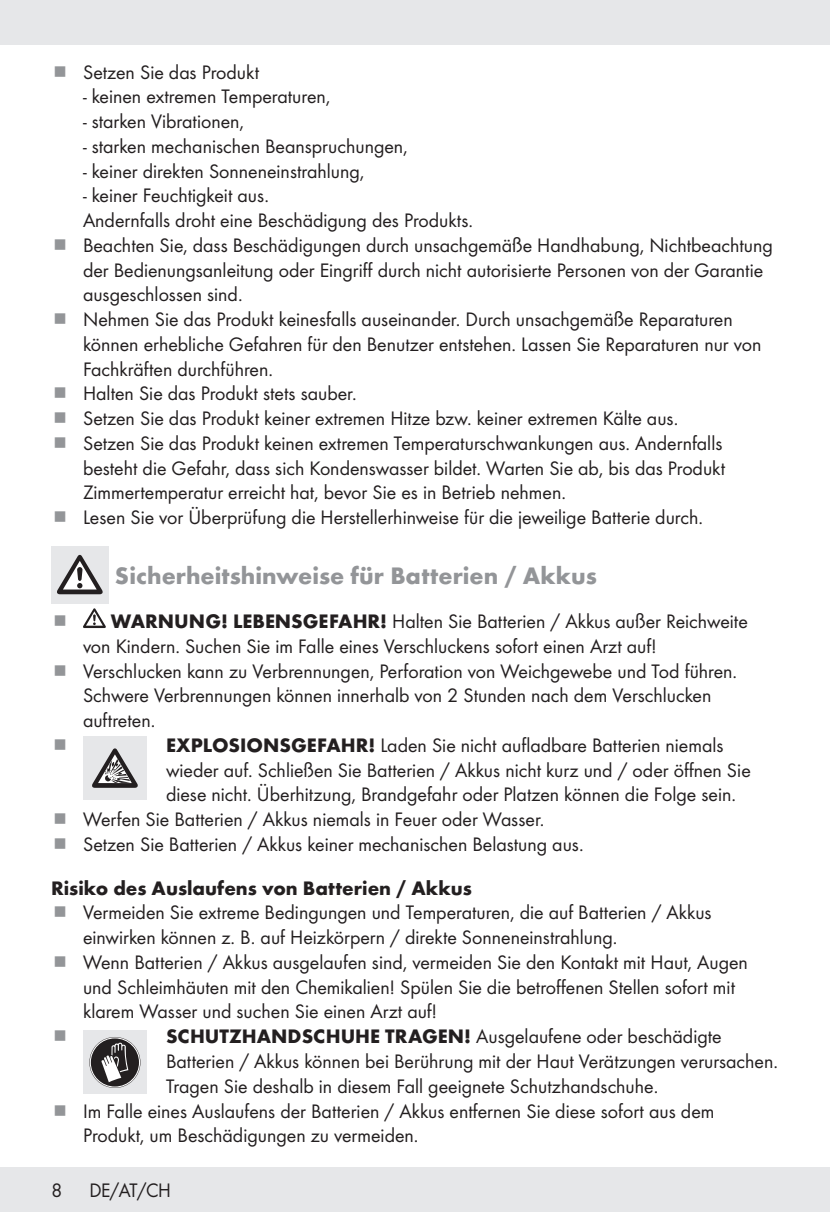
<style>
.page{position:relative;width:830px;height:1212px;background:#fff}
.page>*{position:absolute;margin:0;border:0;box-sizing:border-box;transform-origin:0 0}
.Headline-02{font:700 24.75px "Futura";color:#939598}
.t1{font:20.25px/24.8px "Futura Boo";color:#231f20}
.Headline-03_SB{font:700 20.25px "Futura";color:#231f20}
.s1{font-family:"Futura";font-weight:700}
</style>
<div class="page">
<div style="left:0;top:1167px;width:829px;height:45px;background:#e6e7e9"></div>
<div style="left:0;top:0;width:829px;height:45px;background:#e6e7e9"></div>
<div style="left:51px;top:546px;width:57px;height:57px;background:#e6e7e9"></div>
<svg style="left:57px;top:555px;width:46px;height:39px"></svg>
<svg style="left:83px;top:608px;width:23px;height:20px"></svg>
<div style="left:83px;top:736px;width:64px;height:64px;background:#e6e7e9"></div>
<svg style="left:92px;top:748px;width:46px;height:40px"></svg>
<div style="left:83px;top:1030px;width:64px;height:64px;background:#e6e7e9"></div>
<svg style="left:89px;top:1037px;width:51px;height:51px"></svg>
<p class="t1" style="left:83px;top:58px;width:177px">Setzen Sie das Produkt</p>
<p class="t1" style="left:83px;top:83px;width:249px">- keinen extremen Temperaturen,</p>
<p class="t1" style="left:83px;top:108px;width:162px">- starken Vibrationen,</p>
<p class="t1" style="left:83px;top:133px;width:326px">- starken mechanischen Beanspruchungen,</p>
<p class="t1" style="left:83px;top:157px;width:283px">- keiner direkten Sonneneinstrahlung,</p>
<p class="t1" style="left:83px;top:182px;width:389px">- keiner Feuchtigkeit aus.<br>Andernfalls droht eine Beschädigung des Produkts.</p>
<p class="t1" style="left:83px;top:232px;width:691px">Beachten Sie, dass Beschädigungen durch unsachgemäße Handhabung, Nichtbeachtung der Bedienungsanleitung oder Eingriff durch nicht autorisierte Personen von der Garantie ausgeschlossen sind.</p>
<p class="t1" style="left:83px;top:306px;width:679px">Nehmen Sie das Produkt keinesfalls auseinander. Durch unsachgemäße Reparaturen können erhebliche Gefahren für den Benutzer entstehen. Lassen Sie Reparaturen nur von<br>Fachkräften durchführen.</p>
<p class="t1" style="left:83px;top:380px;width:272px">Halten Sie das Produkt stets sauber.</p>
<p class="t1" style="left:83px;top:405px;width:594px">Setzen Sie das Produkt keiner extremen Hitze bzw. keiner extremen Kälte aus.</p>
<p class="t1" style="left:83px;top:430px;width:643px">Setzen Sie das Produkt keinen extremen Temperaturschwankungen aus. Andernfalls besteht die Gefahr, dass sich Kondenswasser bildet. Warten Sie ab, bis das Produkt<br>Zimmertemperatur erreicht hat, bevor Sie es in Betrieb nehmen.</p>
<p class="t1" style="left:83px;top:504px;width:618px">Lesen Sie vor Überprüfung die Herstellerhinweise für die jeweilige Batterie durch.</p>
<p class="Headline-02" style="left:115px;top:557px;width:483px">Sicherheitshinweise für Batterien / Akkus</p>
<p class="t1" style="left:83px;top:608px;width:666px;text-indent:28px"><span class="s1">WARNUNG! LEBENSGEFAHR!</span> Halten Sie Batterien / Akkus außer Reichweite von Kindern. Suchen Sie im Falle eines Verschluckens sofort einen Arzt auf!</p>
<p class="t1" style="left:83px;top:657px;width:652px">Verschlucken kann zu Verbrennungen, Perforation von Weichgewebe und Tod führen.<br>Schwere Verbrennungen können innerhalb von 2 Stunden nach dem Verschlucken auftreten.</p>
<p class="t1" style="left:166px;top:732px;width:586px"><span class="s1">EXPLOSIONSGEFAHR!</span> Laden Sie nicht aufladbare Batterien niemals wieder auf. Schließen Sie Batterien / Akkus nicht kurz und / oder öffnen Sie diese nicht. Überhitzung, Brandgefahr oder Platzen können die Folge sein.</p>
<p class="t1" style="left:83px;top:806px;width:460px">Werfen Sie Batterien / Akkus niemals in Feuer oder Wasser.</p>
<p class="t1" style="left:83px;top:831px;width:499px">Setzen Sie Batterien / Akkus keiner mechanischen Belastung aus.</p>
<p class="Headline-03_SB" style="left:51px;top:873px;width:422px">Risiko des Auslaufens von Batterien / Akkus</p>
<p class="t1" style="left:83px;top:899px;width:630px">Vermeiden Sie extreme Bedingungen und Temperaturen, die auf Batterien / Akkus einwirken können z. B. auf Heizkörpern / direkte Sonneneinstrahlung.</p>
<p class="t1" style="left:83px;top:949px;width:666px">Wenn Batterien / Akkus ausgelaufen sind, vermeiden Sie den Kontakt mit Haut, Augen und Schleimhäuten mit den Chemikalien! Spülen Sie die betroffenen Stellen sofort mit klarem Wasser und suchen Sie einen Arzt auf!</p>
<p class="t1" style="left:166px;top:1023px;width:610px"><span class="s1">SCHUTZHANDSCHUHE TRAGEN!</span> Ausgelaufene oder beschädigte<br>Batterien / Akkus können bei Berührung mit der Haut Verätzungen verursachen.<br>Tragen Sie deshalb in diesem Fall geeignete Schutzhandschuhe.</p>
<p class="t1" style="left:83px;top:1097px;width:632px">Im Falle eines Auslaufens der Batterien / Akkus entfernen Sie diese sofort aus dem<br>Produkt, um Beschädigungen zu vermeiden.</p>
<p class="t1" style="left:51px;top:1177px;width:13px">8</p>
<p class="t1" style="left:89px;top:1177px;width:83px">DE/AT/CH</p>
</div>
